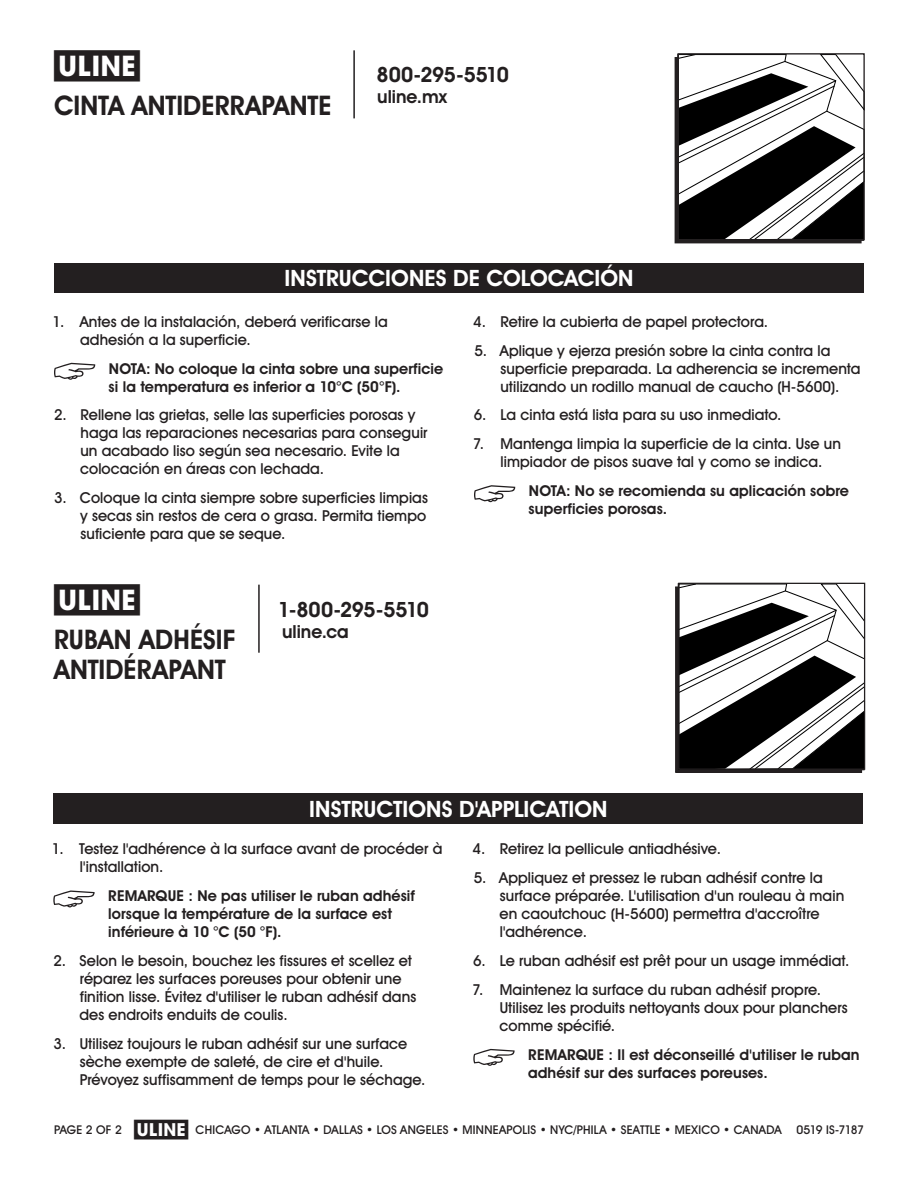
<style>
.page{position:relative;width:918px;height:1188px;background:#fff}
.page>*{position:absolute;margin:0;border:0;box-sizing:border-box;transform-origin:0 0}
.t1{font:700 28.5px "Uline Two Knine";color:#231f20}
.t2{font:700 27px/30px "Uline Two Knine";letter-spacing:.005em;color:#231f20}
.t3{font:700 22.5px "Uline Two Knine";color:#fff}
.t4{font:700 21px "Uline Two Knine";letter-spacing:-.02em;color:#231f20}
.t5{font:700 18px "Uline Two Knine";color:#231f20}
.t6{font:15px/18px "Uline Two Knine";letter-spacing:.005em;color:#231f20}
.t7{font:700 15px/18px "Uline Two Knine";letter-spacing:.005em;color:#231f20}
.t8{font:12px "Uline Two Knine";letter-spacing:.015em;color:#231f20}
.t9{font:12px "Uline Two Knine";letter-spacing:-.05em;color:#231f20}
.s1{font-size:18px}
</style>
<div class="page">
<hr style="left:353px;top:50px;width:2px;height:68px;background:#231f20">
<hr style="left:258px;top:585px;width:2px;height:68px;background:#231f20">
<div style="left:54px;top:263px;width:810px;height:30px;background:#231f20"></div>
<svg style="left:54px;top:363px;width:41px;height:17px"></svg>
<svg style="left:474px;top:485px;width:41px;height:17px"></svg>
<div style="left:675px;top:57px;width:187px;height:186px;border:1px solid #231f20"></div>
<svg style="left:680px;top:55px;width:183px;height:183px"></svg>
<div style="left:678px;top:53px;width:187px;height:187px;border:1px solid #231f20"></div>
<div style="left:53px;top:794px;width:810px;height:30px;background:#231f20"></div>
<svg style="left:53px;top:890px;width:42px;height:17px"></svg>
<svg style="left:473px;top:1049px;width:42px;height:17px"></svg>
<div style="left:675px;top:586px;width:187px;height:187px;border:1px solid #231f20"></div>
<svg style="left:680px;top:585px;width:183px;height:183px"></svg>
<div style="left:678px;top:583px;width:187px;height:187px;border:1px solid #231f20"></div>
<h1 class="t1" style="left:54px;top:49px;width:87px">π</h1>
<h2 class="t2" style="left:54px;top:90px;width:279px">CINTA ANTIDERRAPANTE</h2>
<h3 class="t4" style="left:377px;top:62px;width:134px">800-295-5510</h3>
<p class="t5" style="left:377px;top:86px;width:71px">uline.mx</p>
<h3 class="t3" style="left:284px;top:265px;width:351px">INSTRUCCIONES DE COLOCACIÓN</h3>
<p class="t6" style="left:80px;top:312px;width:309px;text-indent:-27px">1. Antes de la instalación, deberá verificarse la adhesión a la superficie.</p>
<p class="t7" style="left:109px;top:359px;width:336px">NOTA: No coloque la cinta sobre una superficie si la temperatura es inferior a 10°C (50°F).</p>
<p class="t6" style="left:80px;top:406px;width:349px;text-indent:-26px">2. Rellene las grietas, selle las superficies porosas y haga las reparaciones necesarias para conseguir un acabado liso según sea necesario. Evite la colocación en áreas con lechada.</p>
<p class="t6" style="left:80px;top:489px;width:349px;text-align:justify;text-indent:-26px">3. Coloque la cinta siempre sobre superficies limpias y secas sin restos de cera o grasa. Permita tiempo suficiente para que se seque.</p>
<p class="t6" style="left:473px;top:312px;width:296px">4. Retire la cubierta de papel protectora.</p>
<p class="t6" style="left:500px;top:341px;width:362px;text-indent:-26px">5. Aplique y ejerza presión sobre la cinta contra la superficie preparada. La adherencia se incrementa utilizando un rodillo manual de caucho (H-5600).</p>
<p class="t6" style="left:474px;top:406px;width:309px">6. La cinta está lista para su uso inmediato.</p>
<p class="t6" style="left:473px;top:435px;width:370px;text-align:center">7. Mantenga limpia la superficie de la cinta. Use un limpiador de pisos suave tal y como se indica.</p>
<p class="t7" style="left:529px;top:481px;width:322px">NOTA: No se recomienda su aplicación sobre superficies porosas.</p>
<h1 class="t1" style="left:54px;top:583px;width:87px">π</h1>
<h2 class="t2" style="left:54px;top:624px;width:183px">RUBAN ADHÉSIF<br>ANTIDÉRAPANT</h2>
<h3 class="t4" style="left:278px;top:596px;width:152px">1-800-295-5510</h3>
<p class="t5" style="left:282px;top:620px;width:68px">uline.ca</p>
<h3 class="t3" style="left:309px;top:796px;width:300px">INSTRUCTIONS D'APPLICATION</h3>
<p class="t6" style="left:80px;top:840px;width:364px;text-indent:-28px">1. Testez l'adhérence à la surface avant de procéder à l'installation.</p>
<p class="t7" style="left:108px;top:887px;width:308px">REMARQUE : Ne pas utiliser le ruban adhésif lorsque la température de la surface est inférieure à 10 °C (50 °F).</p>
<p class="t6" style="left:79px;top:951px;width:338px;text-indent:-26px">2. Selon le besoin, bouchez les fissures et scellez et réparez les surfaces poreuses pour obtenir une finition lisse. Évitez d'utiliser le ruban adhésif dans des endroits enduits de coulis.</p>
<p class="t6" style="left:80px;top:1034px;width:347px;text-indent:-26px">3. Utilisez toujours le ruban adhésif sur une surface sèche exempte de saleté, de cire et d'huile.<br>Prévoyez suffisamment de temps pour le séchage.</p>
<p class="t6" style="left:473px;top:840px;width:250px">4. Retirez la pellicule antiadhésive.</p>
<p class="t6" style="left:499px;top:869px;width:346px;text-indent:-26px">5. Appliquez et pressez le ruban adhésif contre la surface préparée. L'utilisation d'un rouleau à main en caoutchouc (H-5600) permettra d'accroître l'adhérence.</p>
<p class="t6" style="left:473px;top:951px;width:378px">6. Le ruban adhésif est prêt pour un usage immédiat.</p>
<p class="t6" style="left:499px;top:980px;width:350px;text-indent:-27px">7. Maintenez la surface du ruban adhésif propre.<br>Utilisez les produits nettoyants doux pour planchers comme spécifié.</p>
<p class="t7" style="left:528px;top:1045px;width:333px">REMARQUE : Il est déconseillé d'utiliser le ruban adhésif sur des surfaces poreuses.</p>
<p class="t8" style="left:134px;top:1122px;width:649px"><span class="s1">π</span> CHICAGO • ATLANTA • DALLAS • LOS ANGELES • MINNEAPOLIS • NYC/PHILA • SEATTLE • MEXICO • CANADA</p>
<p class="t8" style="left:54px;top:1122px;width:69px">PAGE 2 OF 2</p>
<p class="t9" style="left:797px;top:1122px;width:69px">0519 IS-7187</p>
</div>
